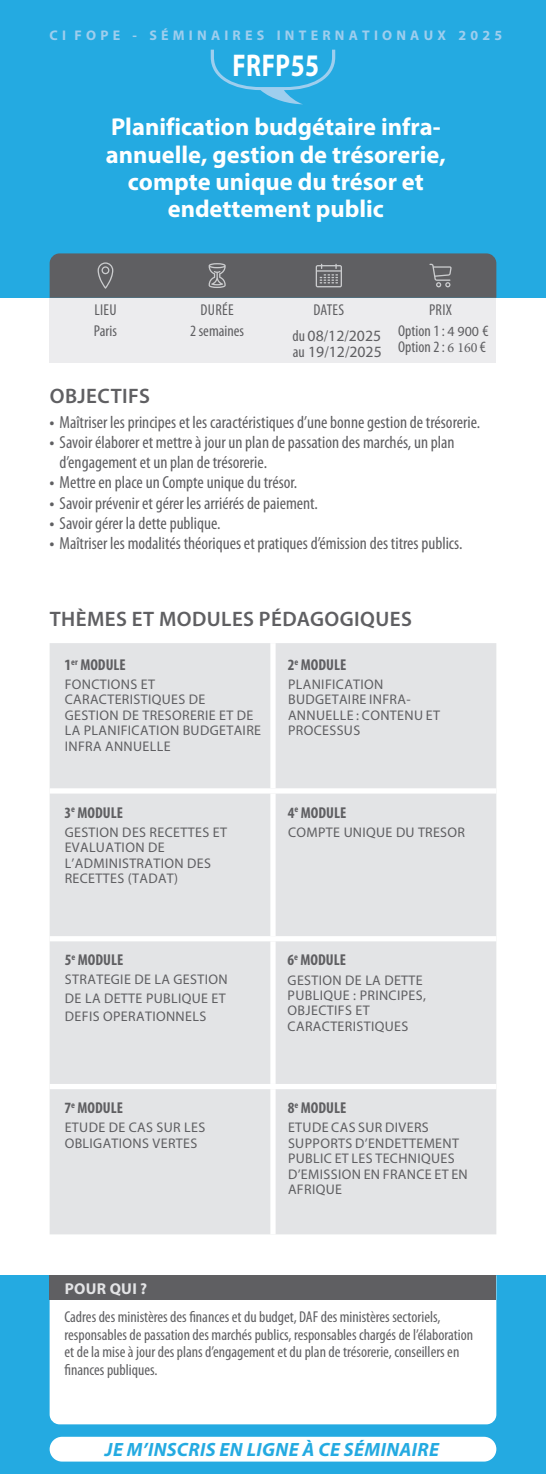
<style>
.page{position:relative;width:546px;height:1474px;background:#fff}
.page>*{position:absolute;margin:0;border:0;box-sizing:border-box;transform-origin:0 0}
.t1{font:700 31.5px "Myriad Pro";letter-spacing:.02em;color:#fff;scale:.8 1}
.t2{font:700 24.5px/27.5px "Myriad Pro";color:#fff;text-align:center}
.t3{font:600 21px "Myriad Pro";letter-spacing:.02em;color:#5f5f62}
.t4{font:italic 700 19.25px "Myriad Pro";letter-spacing:.02em;color:#24aae1}
.t5{font:condensed 17.5px/20.1px "Myriad Pro";color:#5f5f62}
.t6{font:condensed 15.75px/21.7px "Myriad Pro";color:#5f5f62}
.t7{font:700 condensed 15.75px "Myriad Pro";color:#5f5f62}
.t8{font:15.75px "Myriad Pro";color:#5f5f62}
.t9{font:700 15.75px "Myriad Pro";letter-spacing:.02em;color:#e3e4e6}
.t10{font:14px/15.4px "Myriad Pro";letter-spacing:.025em;color:#5f5f62}
.t11{font:700 14px "Myriad Pro";letter-spacing:.3em;color:#9eceee}
.s1{font-stretch:normal}
.s2{font-stretch:condensed}
.s3{font-stretch:normal;font-size:14px}
.s4{font-family:"Minion Pro";font-stretch:normal;font-size:14px}
.s5{font-weight:700}
</style>
<div class="page">
<div style="left:0;top:1275px;width:546px;height:198px;background:#24aae1"></div>
<div style="left:50px;top:298px;width:446px;height:64px;background:#ececee"></div>
<div style="left:50px;top:1300px;width:446px;height:124px;background:#fff"></div>
<div style="left:0;top:0;width:546px;height:298px;background:#24aae1"></div>
<svg style="left:50px;top:253px;width:446px;height:45px;background:#616367"></svg>
<div style="left:50px;top:1275px;width:446px;height:25px;background:#5f5f62"></div>
<div style="left:50px;top:643px;width:446px;height:591px;background:#e3e4e6"></div>
<div style="left:270px;top:643px;width:5px;height:145px;background:#fff"></div>
<div style="left:50px;top:788px;width:223px;height:5px;background:#fff"></div>
<div style="left:273px;top:788px;width:223px;height:5px;background:#fff"></div>
<div style="left:270px;top:793px;width:5px;height:143px;background:#fff"></div>
<div style="left:50px;top:936px;width:223px;height:5px;background:#fff"></div>
<div style="left:273px;top:936px;width:223px;height:5px;background:#fff"></div>
<div style="left:270px;top:941px;width:5px;height:142px;background:#fff"></div>
<div style="left:50px;top:1083px;width:223px;height:6px;background:#fff"></div>
<div style="left:273px;top:1083px;width:223px;height:6px;background:#fff"></div>
<div style="left:270px;top:1089px;width:5px;height:145px;background:#fff"></div>
<svg style="left:211px;top:50px;width:124px;height:54px"></svg>
<div style="left:50px;top:1436px;width:446px;height:25px;background:#fff;border-radius:12px"></div>
<p class="t11" style="left:50px;top:26px;width:454px">CI FOPE - SÉMINAIRES INTERNATIONAUX 2025</p>
<h1 class="t1" style="left:232px;top:45px;width:110px">FRFP55</h1>
<h2 class="t2" style="left:106px;top:112px;width:341px">Planification budgétaire infra&shy;annuelle, gestion de trésorerie, compte unique du trésor et endettement public</h2>
<p class="t6" style="left:190px;top:299px;width:55px;text-align:center">DURÉE<br>2 semaines</p>
<p class="t6" style="left:94px;top:299px;width:24px">LIEU<br>Paris</p>
<p class="t6" style="left:292px;top:296px;width:90px;line-height:26.4px;text-indent:21px">DATES<br>du <span class="s1">08</span>/<span class="s1">12</span>/<span class="s1">2025</span></p>
<p class="t8" style="left:293px;top:342px;width:90px"><span class="s2">au</span> 19<span class="s2">/</span>12<span class="s2">/</span>2025</p>
<p class="t6" style="left:398px;top:299px;width:92px;text-align:center">PRIX<br>Option 1 : <span class="s3">4 900</span> €</p>
<p class="t6" style="left:398px;top:336px;width:89px">Option 2 : <span class="s4">6 160</span> €</p>
<h3 class="t3" style="left:50px;top:384px;width:102px">OBJECTIFS</h3>
<p class="t5" style="left:50px;top:412px;width:432px"><span class="s5">•</span> Maîtriser les principes et les caractéristiques d’une bonne gestion de trésorerie.</p>
<p class="t5" style="left:60px;top:432px;width:396px;text-indent:-10px"><span class="s5">•</span> Savoir élaborer et mettre à jour un plan de passation des marchés, un plan d’engagement et un plan de trésorerie.</p>
<p class="t5" style="left:50px;top:473px;width:249px"><span class="s5">•</span> Mettre en place un Compte unique du trésor.</p>
<p class="t5" style="left:50px;top:493px;width:270px"><span class="s5">•</span> Savoir prévenir et gérer les arriérés de paiement.</p>
<p class="t5" style="left:50px;top:513px;width:172px"><span class="s5">•</span> Savoir gérer la dette publique.</p>
<p class="t5" style="left:50px;top:533px;width:414px"><span class="s5">•</span> Maîtriser les modalités théoriques et pratiques d’émission des titres publics.</p>
<h3 class="t3" style="left:50px;top:607px;width:363px">THÈMES ET MODULES PÉDAGOGIQUES</h3>
<p class="t7" style="left:65px;top:654px;width:63px">1<sup>er</sup> MODULE</p>
<p class="t10" style="left:65px;top:676px;width:198px">FONCTIONS ET<br>CARACTERISTIQUES DE<br>GESTION DE TRESORERIE ET DE<br>LA PLANIFICATION BUDGETAIRE<br>INFRA ANNUELLE</p>
<p class="t7" style="left:288px;top:654px;width:60px">2<sup>e</sup> MODULE</p>
<p class="t10" style="left:288px;top:676px;width:153px">PLANIFICATION<br>BUDGETAIRE INFRA-<br>ANNUELLE : CONTENU ET<br>PROCESSUS</p>
<p class="t7" style="left:64px;top:802px;width:60px">3<sup>e</sup> MODULE</p>
<p class="t10" style="left:65px;top:824px;width:164px">GESTION DES RECETTES ET<br>EVALUATION DE<br>L’ADMINISTRATION DES<br>RECETTES (TADAT)</p>
<p class="t7" style="left:65px;top:950px;width:60px">5<sup>e</sup> MODULE</p>
<p class="t10" style="left:65px;top:969px;width:164px;line-height:18.6px">STRATEGIE DE LA GESTION<br>DE LA DETTE PUBLIQUE ET<br>DEFIS OPERATIONNELS</p>
<p class="t7" style="left:64px;top:1098px;width:60px">7<sup>e</sup> MODULE</p>
<p class="t10" style="left:65px;top:1119px;width:142px">ETUDE DE CAS SUR LES<br>OBLIGATIONS VERTES</p>
<p class="t7" style="left:288px;top:802px;width:60px">4<sup>e</sup> MODULE</p>
<p class="t10" style="left:288px;top:824px;width:178px">COMPTE UNIQUE DU TRESOR</p>
<p class="t7" style="left:287px;top:950px;width:60px">6<sup>e</sup> MODULE</p>
<p class="t10" style="left:287px;top:971px;width:140px">GESTION DE LA DETTE<br>PUBLIQUE : PRINCIPES,<br>OBJECTIFS ET<br>CARACTERISTIQUES</p>
<p class="t7" style="left:288px;top:1098px;width:60px">8<sup>e</sup> MODULE</p>
<p class="t10" style="left:288px;top:1119px;width:181px">ETUDE CAS SUR DIVERS<br>SUPPORTS D’ENDETTEMENT<br>PUBLIC ET LES TECHNIQUES<br>D’EMISSION EN FRANCE ET EN<br>AFRIQUE</p>
<p class="t9" style="left:65px;top:1278px;width:84px">POUR QUI ?</p>
<p class="t6" style="left:64px;top:1308px;width:410px;line-height:17.5px">Cadres des ministères des finances et du budget, DAF des ministères sectoriels, responsables de passation des marchés publics, responsables chargés de l’élaboration et de la mise à jour des plans d’engagement et du plan de trésorerie, conseillers en finances publiques.</p>
<h3 class="t4" style="left:105px;top:1437px;width:335px">JE M’INSCRIS EN LIGNE À CE SÉMINAIRE</h3>
</div>
